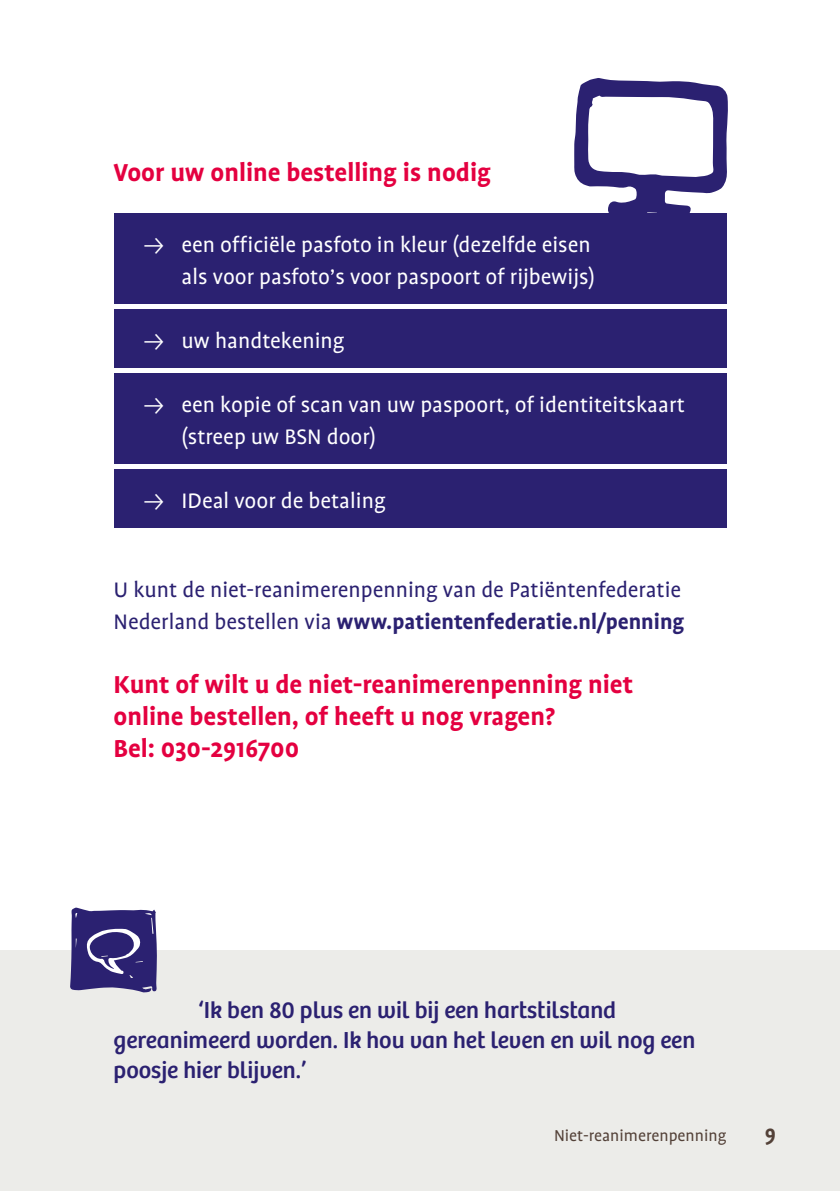
<style>
.page{position:relative;width:840px;height:1191px;background:#fff}
.page>*{position:absolute;margin:0;border:0;box-sizing:border-box;transform-origin:0 0}
.t1{font:700 28px "Profile OT";color:#e40040}
.t2{font:24px/32px "Profile OT";color:#fff}
.t3{font:24px/32px "Profile OT";color:#2b2171}
.t4{font:24px/30px "Bree";color:#2b2171}
.t5{font:700 24px "Profile OT";color:#534138}
.t6{font:18px "Profile OT";color:#534138}
.s1{font-weight:700}
</style>
<div class="page">
<div style="left:113px;top:213px;width:613px;height:90px;background:#2b2171"></div>
<div style="left:113px;top:309px;width:613px;height:58px;background:#2b2171"></div>
<div style="left:113px;top:373px;width:613px;height:90px;background:#2b2171"></div>
<div style="left:113px;top:469px;width:613px;height:58px;background:#2b2171"></div>
<svg style="left:574px;top:78px;width:154px;height:142px"></svg>
<div style="left:0;top:950px;width:839px;height:241px;background:#ecece9"></div>
<svg style="left:70px;top:907px;width:87px;height:85px;background:#4f4788"></svg>
<p class="t1" style="left:113px;top:157px;width:379px">Voor uw online bestelling is nodig</p>
<p class="t2" style="left:181px;top:229px;width:410px">een officiële pasfoto in kleur (dezelfde eisen</p>
<p class="t2" style="left:181px;top:261px;width:414px">als voor pasfoto’s voor paspoort of rijbewijs)</p>
<p class="t2" style="left:181px;top:325px;width:164px">uw handtekening</p>
<p class="t2" style="left:181px;top:389px;width:504px">een kopie of scan van uw paspoort, of identiteitskaart (streep uw BSN door)</p>
<p class="t2" style="left:181px;top:485px;width:205px">IDeal voor de betaling</p>
<p class="t3" style="left:113px;top:574px;width:572px">U kunt de niet-reanimerenpenning van de Patiëntenfederatie<br>Nederland bestellen via <span class="s1">www.patientenfederatie.nl/penning</span></p>
<p class="t1" style="left:113px;top:669px;width:521px">Kunt of wilt u de niet-reanimerenpenning niet</p>
<p class="t1" style="left:113px;top:701px;width:442px">online bestellen, of heeft u nog vragen?</p>
<p class="t1" style="left:113px;top:733px;width:187px">Bel: 030-2916700</p>
<p class="t4" style="left:113px;top:995px;width:583px;text-indent:85px">‘Ik ben 80 plus en wil bij een hartstilstand gereanimeerd worden. Ik hou van het leven en wil nog een poosje hier blijven.’</p>
<p class="t6" style="left:553px;top:1125px;width:174px">Niet-reanimerenpenning</p>
<p class="t5" style="left:764px;top:1120px;width:13px">9</p>
</div>
